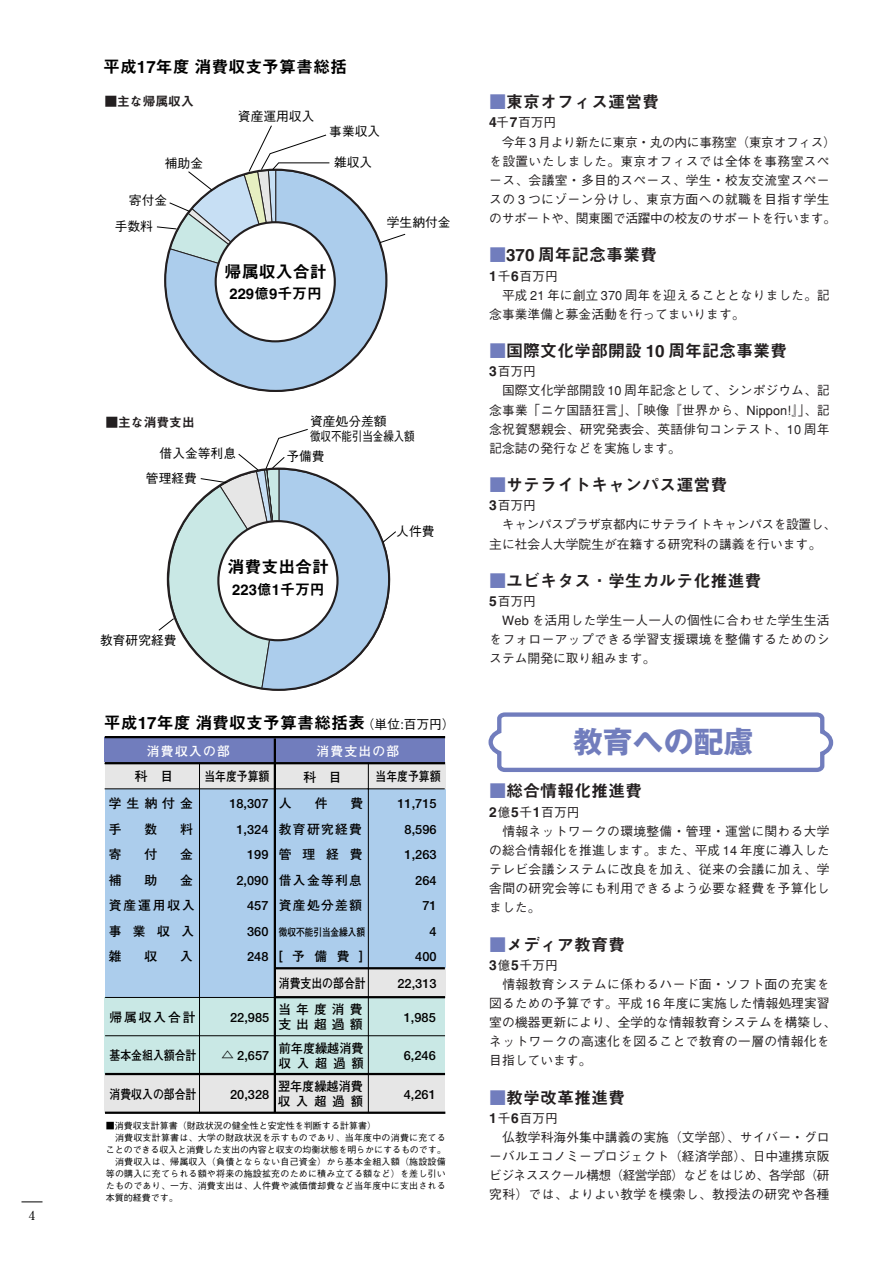
<style>
.page{position:relative;width:893px;height:1262px;background:#fff}
.page>*{position:absolute;margin:0;border:0;box-sizing:border-box;transform-origin:0 0}
.t1{font:700 29.7px "Gothic MB101";letter-spacing:.01em;color:#717dbd}
.t2{font:16.95px "Midashi Go MB31";color:#231f20}
.t3{font:16.95px "Midashi Go MB31";color:#000}
.t4{font:14.85px "Midashi Go MB31";color:#000}
.t5{font:500 12.75px/19.2px "Gothic BBB";letter-spacing:.005em;color:#231f20}
.t6{font:500 12.75px/19.2px "Gothic BBB";letter-spacing:.025em;color:#231f20}
.t7{font:700 12.75px/25.5px "Futo Go B101";color:#000}
.t8{font:500 12.75px/15px "Gothic BBB";color:#000}
.t9{font:700 12.75px "Futo Go B101";color:#000;scale:.85 1}
.t10{font:700 12.75px/15px "Futo Go B101";color:#000;scale:.95 1}
.t11{font:12.75px "Midashi Go MB31";color:#231f20}
.t12{font:700 12.75px/25.5px "Futo Go B101";letter-spacing:.15em;color:#000}
.t13{font:700 12.75px "Futo Go B101";letter-spacing:.1em;color:#fff}
.t14{font:700 12.75px/15px "Futo Go B101";letter-spacing:.4em;color:#000}
.t15{font:12.75px "Ryumin";color:#000}
.t16{font:700 10.5px "Futo Go B101";color:#000;scale:.82 1}
.t17{font:500 9px/12px "Gothic BBB";letter-spacing:.02em;color:#000}
.s1{font-family:"Gothic BBB";font-weight:500;font-size:12.75px}
.s2{color:#717dbd}
.s3{font-family:"Midashi Go MB31";font-weight:400;font-size:13.8px}
</style>
<div class="page">
<svg style="left:488px;top:712px;width:346px;height:60px"></svg>
<svg style="left:21px;top:1201px;width:21px;height:1px"></svg>
<div style="left:105px;top:788px;width:340px;height:209px;background:#accdec"></div>
<div style="left:275px;top:968px;width:170px;height:29px;background:#e6e6e6"></div>
<div style="left:105px;top:997px;width:340px;height:76px;background:#c9e8e5"></div>
<div style="left:105px;top:1073px;width:340px;height:39px;background:#e6e6e6"></div>
<div style="left:105px;top:737px;width:340px;height:25px;background:#717dbd"></div>
<div style="left:105px;top:764px;width:340px;height:24px;background:#e6e6e6"></div>
<hr style="left:274px;top:738px;width:2px;height:374px;background:#000">
<hr style="left:105px;top:788px;width:339px;height:1px;background:#000">
<hr style="left:199px;top:763px;width:1px;height:350px;background:#000">
<hr style="left:368px;top:763px;width:1px;height:350px;background:#000">
<hr style="left:275px;top:996px;width:170px;height:2px;background:#000">
<hr style="left:274px;top:967px;width:171px;height:2px;background:#000">
<hr style="left:105px;top:997px;width:340px;height:1px;background:#000">
<hr style="left:105px;top:1035px;width:340px;height:1px;background:#000">
<hr style="left:105px;top:1072px;width:340px;height:3px;background:#000">
<hr style="left:105px;top:1111px;width:340px;height:2px;background:#000">
<hr style="left:105px;top:762px;width:340px;height:2px;background:#000">
<hr style="left:105px;top:736px;width:340px;height:2px;background:#000">
<svg style="left:160px;top:135px;width:230px;height:555px"></svg>
<p class="t15" style="left:29px;top:1211px;width:8px">4</p>
<h2 class="t3" style="left:103px;top:60px;width:245px">平成17年度 消費収支予算書総括</h2>
<p class="t11" style="left:104px;top:97px;width:91px">■主な帰属収入</p>
<p class="t8" style="left:165px;top:157px;width:40px">補助金</p>
<p class="t8" style="left:129px;top:194px;width:40px">寄付金</p>
<p class="t8" style="left:238px;top:111px;width:78px">資産運用収入</p>
<p class="t8" style="left:329px;top:125px;width:53px">事業収入</p>
<p class="t8" style="left:334px;top:156px;width:40px">雑収入</p>
<p class="t8" style="left:115px;top:220px;width:40px">手数料</p>
<p class="t8" style="left:387px;top:216px;width:65px">学生納付金</p>
<h2 class="t3" style="left:225px;top:265px;width:104px">帰属収入合計</h2>
<p class="t4" style="left:229px;top:288px;width:94px">229億9千万円</p>
<p class="t11" style="left:105px;top:417px;width:91px">■主な消費支出</p>
<p class="t8" style="left:310px;top:415px;width:106px">資産処分差額<br>徴収不能引当金繰入額</p>
<p class="t8" style="left:160px;top:447px;width:78px">借入金等利息</p>
<p class="t8" style="left:286px;top:450px;width:40px">予備費</p>
<p class="t8" style="left:146px;top:472px;width:53px">管理経費</p>
<p class="t8" style="left:100px;top:634px;width:78px">教育研究経費</p>
<h2 class="t3" style="left:227px;top:560px;width:103px">消費支出合計</h2>
<p class="t4" style="left:232px;top:583px;width:94px">223億1千万円</p>
<p class="t8" style="left:396px;top:525px;width:40px">人件費</p>
<h2 class="t3" style="left:104px;top:716px;width:352px">平成17年度 消費収支予算書総括表 <span class="s1">（単位:百万円）</span></h2>
<p class="t13" style="left:147px;top:746px;width:84px">消費収入の部</p>
<p class="t13" style="left:316px;top:746px;width:84px">消費支出の部</p>
<p class="t7" style="left:135px;top:765px;width:40px">科　目</p>
<p class="t9" style="left:204px;top:771px;width:78px">当年度予算額</p>
<p class="t9" style="left:375px;top:771px;width:78px">当年度予算額</p>
<p class="t7" style="left:303px;top:765px;width:40px">科　目</p>
<p class="t7" style="left:109px;top:792px;width:86px">学生納付金手</p>
<p class="t7" style="left:144px;top:817px;width:14px">数</p>
<p class="t7" style="left:180px;top:817px;width:14px">料</p>
<p class="t7" style="left:109px;top:843px;width:14px">寄</p>
<p class="t7" style="left:144px;top:843px;width:14px">付</p>
<p class="t7" style="left:180px;top:843px;width:14px">金</p>
<p class="t7" style="left:109px;top:868px;width:14px">補</p>
<p class="t7" style="left:144px;top:868px;width:14px">助</p>
<p class="t12" style="left:109px;top:868px;width:88px;text-indent:71px">金資産運用収入事業収入雑</p>
<p class="t7" style="left:144px;top:945px;width:14px">収</p>
<p class="t7" style="left:180px;top:945px;width:14px">入</p>
<p class="t7" style="left:110px;top:1005px;width:88px">帰属収入合計</p>
<p class="t9" style="left:110px;top:1050px;width:104px">基本金組入額合計</p>
<p class="t9" style="left:110px;top:1089px;width:104px">消費収入の部合計</p>
<p class="t7" style="left:279px;top:792px;width:14px">人</p>
<p class="t7" style="left:314px;top:792px;width:14px">件</p>
<p class="t7" style="left:279px;top:792px;width:86px;text-align:justify;text-indent:71px">費教育研究経費管理経費借入金等利息資産処分差額</p>
<p class="t16" style="left:279px;top:928px;width:107px">徴収不能引当金繰入額</p>
<p class="t7" style="left:279px;top:944px;width:88px;line-height:27px">[予備費]消費支出の部合計</p>
<p class="t7" style="left:229px;top:792px;width:40px;text-align:right">18,307<br>1,324<br>199<br>2,090<br>457<br>360<br>248</p>
<p class="t7" style="left:397px;top:792px;width:40px;text-align:right">11,715<br>8,596<br>1,263<br>264<br>71<br>4<br>400</p>
<p class="t7" style="left:397px;top:972px;width:40px">22,313</p>
<p class="t7" style="left:230px;top:1005px;width:40px">22,985</p>
<p class="t7" style="left:221px;top:1043px;width:50px">△ 2,657</p>
<p class="t7" style="left:230px;top:1082px;width:40px">20,328</p>
<p class="t14" style="left:278px;top:1003px;width:86px">当年度消費支出超過額</p>
<p class="t10" style="left:279px;top:1042px;width:91px">前年度繰越消費収入超過額</p>
<p class="t10" style="left:278px;top:1080px;width:91px">翌年度繰越消費収入超過額</p>
<p class="t7" style="left:404px;top:1005px;width:33px">1,985</p>
<p class="t7" style="left:404px;top:1043px;width:33px">6,246</p>
<p class="t7" style="left:404px;top:1082px;width:33px">4,261</p>
<p class="t17" style="left:106px;top:1121px;width:341px">■消費収支計算書（財政状況の健全性と安定性を判断する計算書）<br>　消費収支計算書は、大学の財政状況を示すものであり、当年度中の消費に充てることのできる収入と消費した支出の内容と収支の均衡状態を明らかにするものです。　消費収入は、帰属収入（負債とならない自己資金）から基本金組入額（施設設備等の購入に充てられる額や将来の施設拡充のために積み立てる額など）を差し引いたものであり、一方、消費支出は、人件費や減価償却費など当年度中に支出される本質的経費です。</p>
<h2 class="t2" style="left:489px;top:96px;width:171px"><span class="s2">■</span>東京オフィス運営費</h2>
<p class="t6" style="left:489px;top:115px;width:348px"><span class="s3">4</span>千<span class="s3">7</span>百万円<br>　今年 3 月より新たに東京・丸の内に事務室（東京オフィス）を設置いたしました。東京オフィスでは全体を事務室スペース、会議室・多目的スペース、学生・校友交流室スペースの 3 つにゾーン分けし、東京方面への就職を目指す学生のサポートや、関東圏で活躍中の校友のサポートを行います。</p>
<h2 class="t2" style="left:489px;top:249px;width:169px"><span class="s2">■</span>370 周年記念事業費</h2>
<p class="t5" style="left:489px;top:268px;width:342px"><span class="s3">1</span>千<span class="s3">6</span>百万円<br>　平成 21 年に創立 370 周年を迎えることとなりました。記念事業準備と募金活動を行ってまいります。</p>
<h2 class="t2" style="left:489px;top:344px;width:299px"><span class="s2">■</span>国際文化学部開設 10 周年記念事業費</h2>
<p class="t5" style="left:489px;top:363px;width:342px"><span class="s3">3</span>百万円<br>　国際文化学部開設 10 周年記念として、シンポジウム、記念事業「ニケ国語狂言」、「映像『世界から、Nippon!』」、記念祝賀懇親会、研究発表会、英語俳句コンテスト、10 周年記念誌の発行などを実施します。</p>
<h2 class="t2" style="left:489px;top:478px;width:239px"><span class="s2">■</span>サテライトキャンパス運営費</h2>
<p class="t5" style="left:489px;top:497px;width:348px"><span class="s3">3</span>百万円<br>　キャンパスプラザ京都内にサテライトキャンパスを設置し、主に社会人大学院生が在籍する研究科の講義を行います。</p>
<h2 class="t2" style="left:489px;top:574px;width:273px"><span class="s2">■</span>ユビキタス・学生カルテ化推進費</h2>
<p class="t5" style="left:489px;top:593px;width:342px"><span class="s3">5</span>百万円<br>　Web を活用した学生一人一人の個性に合わせた学生生活をフォローアップできる学習支援環境を整備するためのシステム開発に取り組みます。</p>
<h1 class="t1" style="left:573px;top:730px;width:182px">教育への配慮</h1>
<h2 class="t2" style="left:489px;top:784px;width:154px"><span class="s2">■</span>総合情報化推進費</h2>
<p class="t6" style="left:489px;top:804px;width:342px"><span class="s3">2</span>億<span class="s3">5</span>千<span class="s3">1</span>百万円<br>　情報ネットワークの環境整備・管理・運営に関わる大学の総合情報化を推進します。また、平成 14 年度に導入したテレビ会議システムに改良を加え、従来の会議に加え、学舎間の研究会等にも利用できるよう必要な経費を予算化しました。</p>
<h2 class="t2" style="left:489px;top:937px;width:137px"><span class="s2">■</span>メディア教育費</h2>
<p class="t5" style="left:489px;top:957px;width:348px"><span class="s3">3</span>億<span class="s3">5</span>千万円<br>　情報教育システムに係わるハード面・ソフト面の充実を図るための予算です。平成 16 年度に実施した情報処理実習室の機器更新により、全学的な情報教育システムを構築し、ネットワークの高速化を図ることで教育の一層の情報化を目指しています。</p>
<h2 class="t2" style="left:489px;top:1090px;width:137px"><span class="s2">■</span>教学改革推進費</h2>
<p class="t5" style="left:489px;top:1110px;width:342px"><span class="s3">1</span>千<span class="s3">6</span>百万円<br>　仏教学科海外集中講義の実施（文学部）、サイバー・グローバルエコノミープロジェクト（経済学部）、日中連携京阪ビジネススクール構想（経営学部）などをはじめ、各学部（研究科）では、よりよい教学を模索し、教授法の研究や各種</p>
</div>
